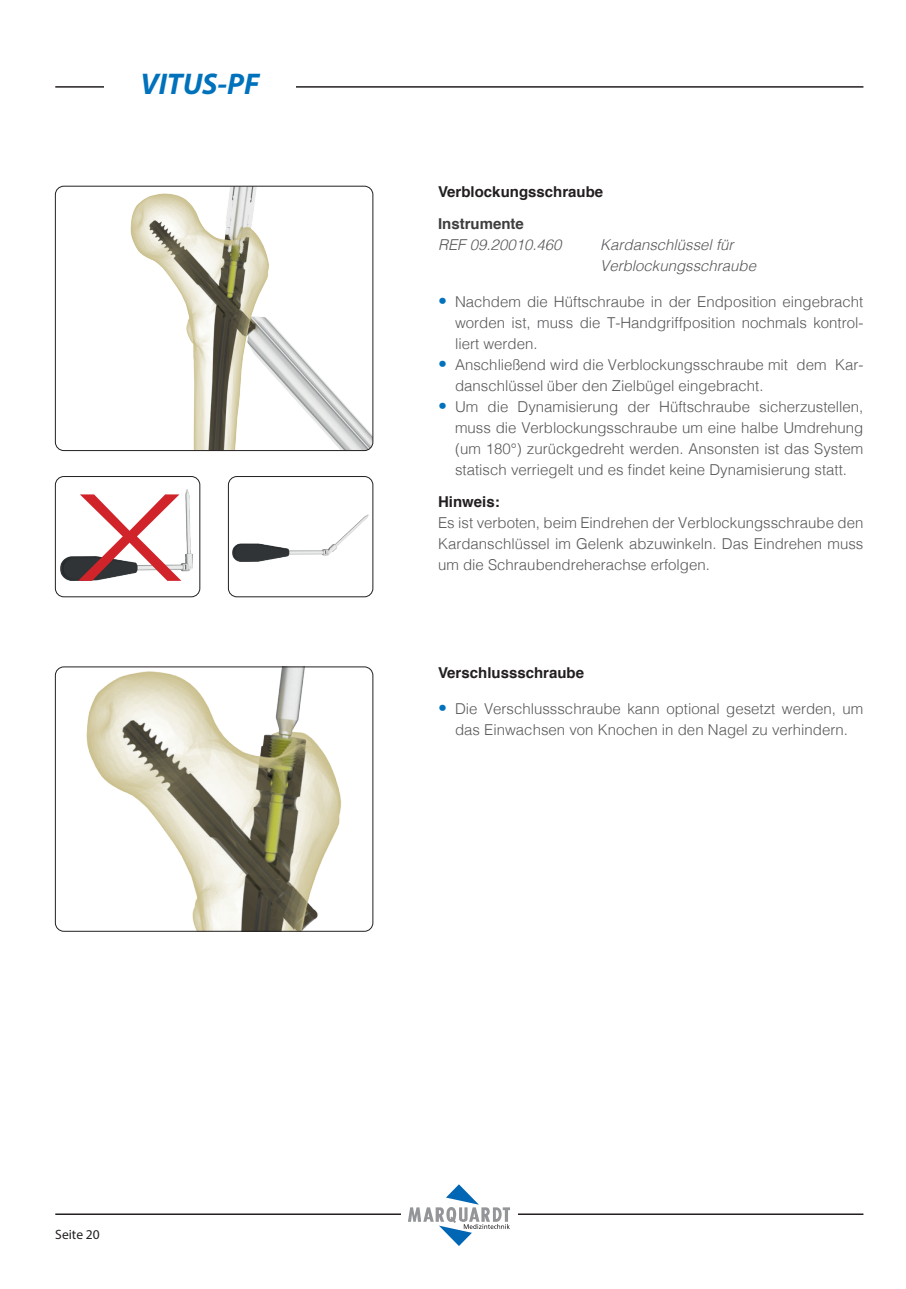
<style>
.page{position:relative;width:906px;height:1289px;background:#fff}
.page>*{position:absolute;margin:0;border:0;box-sizing:border-box;transform-origin:0 0}
.t1{font:300 120px "Helvetica";color:#d1232a;scale:1.5 1}
.t2{font:italic 700 30px "Myriad Pro";color:#0072bc}
.t3{font:300 15px/21px "Helvetica";color:#57585a;text-align:justify}
.t4{font:italic 300 15px/21px "Helvetica";color:#57585a}
.t5{font:700 15px "Helvetica";color:#231f20}
.t6{font:700 15px "Helvetica";color:#3e3e3f}
.t7{font:13.5px "Myriad Pro";color:#231f20}
.s1{font-family:"Frutiger LT Com";font-stretch:condensed;font-size:18px;color:#0072bc}
</style>
<div class="page">
<hr style="left:55px;top:86px;width:808px;height:2px;background:#231f20">
<hr style="left:55px;top:1213px;width:808px;height:1px;background:#231f20">
<div style="left:401px;top:1184px;width:117px;height:61px;background:#fff"></div>
<svg style="left:408px;top:1184px;width:102px;height:61px"></svg>
<div style="left:104px;top:75px;width:192px;height:24px;background:#fff"></div>
<img style="left:130px;top:186px;width:243px;height:264px">
<div style="left:55px;top:186px;width:318px;height:264px;border:1px solid #231f20;border-radius:9px"></div>
<img style="left:86px;top:668px;width:256px;height:261px">
<div style="left:55px;top:666px;width:318px;height:265px;border:1px solid #231f20;border-radius:9px"></div>
<img style="left:61px;top:489px;width:131px;height:92px">
<div style="left:55px;top:476px;width:145px;height:121px;border:1px solid #231f20;border-radius:9px"></div>
<div style="left:228px;top:476px;width:145px;height:121px;border:1px solid #231f20;border-radius:9px"></div>
<img style="left:233px;top:514px;width:136px;height:47px">
<h2 class="t2" style="left:140px;top:64px;width:121px">VITUS-PF</h2>
<h1 class="t1" style="left:75px;top:436px;width:75px">X</h1>
<p class="t5" style="left:438px;top:180px;width:167px">Verblockungsschraube</p>
<p class="t6" style="left:438px;top:211px;width:87px">Instrumente</p>
<p class="t4" style="left:438px;top:233px;width:125px">REF 09.20010.460</p>
<p class="t4" style="left:600px;top:233px;width:157px">Kardanschlüssel für<br>Verblockungsschraube</p>
<p class="t3" style="left:455px;top:290px;width:410px;text-indent:-17px"><span class="s1">•</span> Nachdem die Hüftschraube in der Endposition eingebracht worden ist, muss die T-Handgriffposition nochmals kontrol&shy;liert werden.</p>
<p class="t3" style="left:455px;top:353px;width:410px;text-indent:-17px"><span class="s1">•</span> Anschließend wird die Verblockungsschraube mit dem Kar&shy;danschlüssel über den Zielbügel eingebracht.</p>
<p class="t3" style="left:455px;top:395px;width:410px;text-indent:-17px"><span class="s1">•</span> Um die Dynamisierung der Hüftschraube sicherzustellen, muss die Verblockungsschraube um eine halbe Umdrehung (um 180°) zurückgedreht werden. Ansonsten ist das System statisch verriegelt und es findet keine Dynamisierung statt.</p>
<p class="t5" style="left:438px;top:489px;width:63px">Hinweis:</p>
<p class="t3" style="left:438px;top:510px;width:427px">Es ist verboten, beim Eindrehen der Verblockungsschraube den Kardanschlüssel im Gelenk abzuwinkeln. Das Eindrehen muss um die Schraubendreherachse erfolgen.</p>
<p class="t5" style="left:438px;top:660px;width:147px">Verschlussschraube</p>
<p class="t3" style="left:438px;top:697px;width:427px;text-align:center"><span class="s1">•</span> Die Verschlussschraube kann optional gesetzt werden, um das Einwachsen von Knochen in den Nagel zu verhindern.</p>
<p class="t7" style="left:55px;top:1226px;width:46px">Seite 20</p>
</div>
